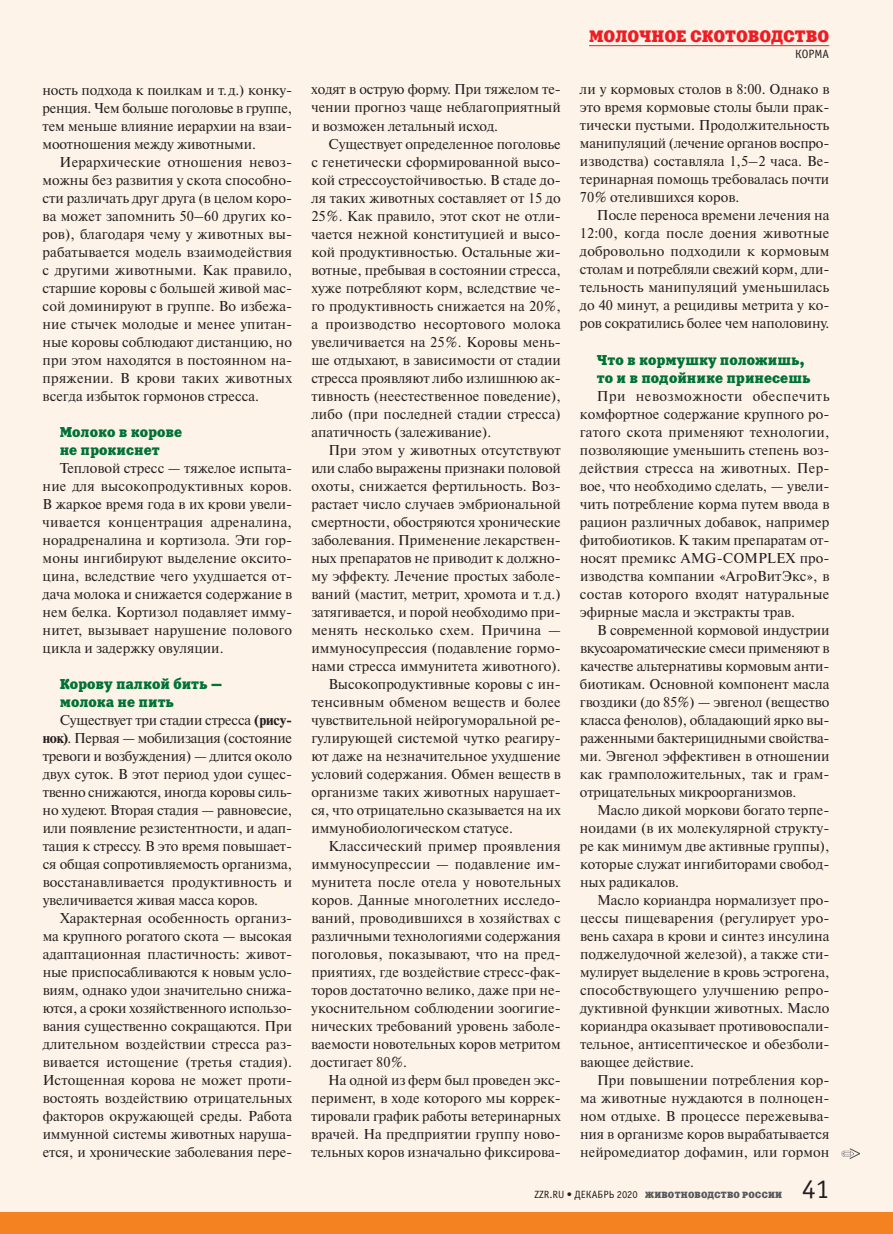
<style>
.page{position:relative;width:893px;height:1234px;background:#fff}
.page>*{position:absolute;margin:0;border:0;box-sizing:border-box;transform-origin:0 0}
.t1{font:27px "Officina Sans C";color:#231f20}
.t2{font:16.5px "Xenia C";color:#ee1d23}
.t3{font:14.25px/18px "Newton C";color:#231f20;text-align:justify}
.t4{font:14.25px/18px "Xenia C";color:#007236}
.t5{font:12px "Officina Sans C";color:#231f20}
.t6{font:9px "Xenia C";letter-spacing:.025em;color:#57585a}
.s1{font-weight:700}
.s2{font-family:"Officina Sans C";font-size:10.5px;color:#231f20}
</style>
<div class="page">
<div style="left:0;top:0;width:893px;height:1233px;background:#fef3e8"></div>
<hr style="left:589px;top:45px;width:240px;height:1px;background:#ee1d23">
<svg style="left:842px;top:1148px;width:18px;height:10px"></svg>
<div style="left:0;top:1212px;width:893px;height:21px;background:#f58220"></div>
<p class="t3" style="left:43px;top:81px;width:251px">ность подхода к поилкам и т.д.) конку&shy;ренция. Чем больше поголовье в группе, тем меньше влияние иерархии на взаи&shy;моотношения между животными.</p>
<p class="t3" style="left:43px;top:153px;width:251px;text-indent:17px">Иерархические отношения невоз&shy;можны без развития у скота способно&shy;сти различать друг друга (в целом коро&shy;ва может запомнить 50–60 других ко&shy;ров), благодаря чему у животных вы&shy;рабатывается модель взаимодействия с другими животными. Как правило, старшие коровы с большей живой мас&shy;сой доминируют в группе. Во избежа&shy;ние стычек молодые и менее упитан&shy;ные коровы соблюдают дистанцию, но при этом находятся в постоянном на&shy;пряжении. В крови таких животных всегда избыток гормонов стресса.</p>
<p class="t4" style="left:60px;top:423px;width:124px">Молоко в корове не прокиснет</p>
<p class="t3" style="left:43px;top:459px;width:251px;text-indent:17px">Тепловой стресс — тяжелое испыта&shy;ние для высокопродуктивных коров.<br>В жаркое время года в их крови увели&shy;чивается концентрация адреналина, норадреналина и кортизола. Эти гор&shy;моны ингибируют выделение оксито&shy;цина, вследствие чего ухудшается от&shy;дача молока и снижается содержание в нем белка. Кортизол подавляет имму&shy;нитет, вызывает нарушение полового цикла и задержку овуляции.</p>
<p class="t4" style="left:60px;top:674px;width:164px">Корову палкой бить — молока не пить</p>
<p class="t3" style="left:43px;top:711px;width:251px;text-indent:17px">Существует три стадии стресса <span class="s1">(рису&shy;нок)</span>. Первая — мобилизация (состояние тревоги и возбуждения) — длится около двух суток. В этот период удои сущес&shy;твенно снижаются, иногда коровы силь&shy;но худеют. Вторая стадия — равновесие, или появление резистентности, и адап&shy;тация к стрессу. В это время повышает&shy;ся общая сопротивляемость организма, восстанавливается продуктивность и увеличивается живая масса коров.</p>
<p class="t3" style="left:43px;top:909px;width:251px;text-indent:17px">Характерная особенность организ&shy;ма крупного рогатого скота — высокая адаптационная пластичность: живот&shy;ные приспосабливаются к новым усло&shy;виям, однако удои значительно снижа&shy;ются, а сроки хозяйственного использо&shy;вания существенно сокращаются. При длительном воздействии стресса раз&shy;вивается истощение (третья стадия).<br>Истощенная корова не может проти&shy;востоять воздействию отрицательных факторов окружающей среды. Работа иммунной системы животных наруша&shy;ется, и хронические заболевания пере-</p>
<p class="t3" style="left:311px;top:81px;width:251px">ходят в острую форму. При тяжелом те&shy;чении прогноз чаще неблагоприятный и возможен летальный исход.</p>
<p class="t3" style="left:311px;top:135px;width:251px;text-indent:17px">Существует определенное поголовье с генетически сформированной высо&shy;кой стрессоустойчивостью. В стаде до&shy;ля таких животных составляет от 15 до 25%. Как правило, этот скот не отли&shy;чается нежной конституцией и высо&shy;кой продуктивностью. Остальные жи&shy;вотные, пребывая в состоянии стресса, хуже потребляют корм, вследствие че&shy;го продуктивность снижается на 20%, а производство несортового молока увеличивается на 25%. Коровы мень&shy;ше отдыхают, в зависимости от стадии стресса проявляют либо излишнюю ак&shy;тивность (неестественное поведение), либо (при последней стадии стресса) апатичность (залеживание).</p>
<p class="t3" style="left:328px;top:441px;width:234px">При этом у животных отсутствуют</p>
<p class="t3" style="left:311px;top:459px;width:251px">или слабо выражены признаки половой</p>
<p class="t3" style="left:311px;top:477px;width:251px">охоты, снижается фертильность. Воз-</p>
<p class="t3" style="left:311px;top:495px;width:251px">растает число случаев эмбриональной</p>
<p class="t3" style="left:311px;top:513px;width:251px">смертности, обостряются хронические</p>
<p class="t3" style="left:311px;top:531px;width:251px">заболевания. Применение лекарствен-</p>
<p class="t3" style="left:311px;top:549px;width:251px">ных препаратов не приводит к должно-</p>
<p class="t3" style="left:311px;top:567px;width:251px">му эффекту. Лечение простых заболе-</p>
<p class="t3" style="left:311px;top:585px;width:251px">ваний (мастит, метрит, хромота и т. д.)</p>
<p class="t3" style="left:311px;top:603px;width:251px">затягивается, и порой необходимо при-</p>
<p class="t3" style="left:311px;top:621px;width:251px">менять несколько схем. Причина —</p>
<p class="t3" style="left:311px;top:639px;width:251px">иммуносупрессия (подавление гормо-</p>
<p class="t3" style="left:311px;top:657px;width:251px">нами стресса иммунитета животного).</p>
<p class="t3" style="left:328px;top:675px;width:234px">Высокопродуктивные коровы с ин-</p>
<p class="t3" style="left:311px;top:693px;width:251px">тенсивным обменом веществ и более</p>
<p class="t3" style="left:311px;top:711px;width:251px">чувствительной нейрогуморальной ре-</p>
<p class="t3" style="left:311px;top:729px;width:251px">гулирующей системой чутко реагиру-</p>
<p class="t3" style="left:311px;top:747px;width:251px">ют даже на незначительное ухудшение</p>
<p class="t3" style="left:311px;top:764px;width:251px">условий содержания. Обмен веществ в</p>
<p class="t3" style="left:311px;top:782px;width:251px">организме таких животных нарушает-</p>
<p class="t3" style="left:311px;top:800px;width:251px">ся, что отрицательно сказывается на их</p>
<p class="t3" style="left:311px;top:818px;width:203px">иммунобиологическом статусе.</p>
<p class="t3" style="left:328px;top:836px;width:234px">Классический пример проявления</p>
<p class="t3" style="left:311px;top:854px;width:251px">иммуносупрессии — подавление им-</p>
<p class="t3" style="left:311px;top:872px;width:251px">мунитета после отела у новотельных</p>
<p class="t3" style="left:311px;top:890px;width:251px">коров. Данные многолетних исследо-</p>
<p class="t3" style="left:311px;top:908px;width:251px">ваний, проводившихся в хозяйствах с</p>
<p class="t3" style="left:311px;top:926px;width:251px">различными технологиями содержания</p>
<p class="t3" style="left:311px;top:944px;width:251px">поголовья, показывают, что на пред-</p>
<p class="t3" style="left:311px;top:962px;width:251px">приятиях, где воздействие стресс-фак-</p>
<p class="t3" style="left:311px;top:980px;width:251px">торов достаточно велико, даже при не-</p>
<p class="t3" style="left:311px;top:998px;width:251px">укоснительном соблюдении зоогигие-</p>
<p class="t3" style="left:311px;top:1016px;width:251px">нических требований уровень заболе-</p>
<p class="t3" style="left:311px;top:1034px;width:251px">ваемости новотельных коров метритом</p>
<p class="t3" style="left:311px;top:1052px;width:97px">достигает 80%.</p>
<p class="t3" style="left:328px;top:1070px;width:234px">На одной из ферм был проведен экс-</p>
<p class="t3" style="left:311px;top:1088px;width:251px">перимент, в ходе которого мы коррек-</p>
<p class="t3" style="left:311px;top:1106px;width:251px">тировали график работы ветеринарных</p>
<p class="t3" style="left:311px;top:1124px;width:251px">врачей. На предприятии группу ново-</p>
<p class="t3" style="left:311px;top:1142px;width:251px">тельных коров изначально фиксирова-</p>
<p class="t2" style="left:589px;top:26px;width:242px">МОЛОЧНОЕ СКОТОВОДСТВО</p>
<p class="t5" style="left:795px;top:48px;width:36px">КОРМА</p>
<p class="t3" style="left:580px;top:80px;width:251px">ли у кормовых столов в 8:00. Однако в это время кормовые столы были прак&shy;тически пустыми. Продолжительность манипуляций (лечение органов воспро&shy;изводства) составляла 1,5–2 часа. Ве&shy;теринарная помощь требовалась почти 70% отелившихся коров.</p>
<p class="t3" style="left:580px;top:206px;width:251px;text-indent:17px">После переноса времени лечения на 12:00, когда после доения животные добровольно подходили к кормовым столам и потребляли свежий корм, дли&shy;тельность манипуляций уменьшилась до 40 минут, а рецидивы метрита у ко&shy;ров сократились более чем наполовину.</p>
<p class="t4" style="left:597px;top:350px;width:215px">Что в кормушку положишь, то и в подойнике принесешь</p>
<p class="t3" style="left:580px;top:386px;width:251px;text-indent:17px">При невозможности обеспечить комфортное содержание крупного ро&shy;гатого скота применяют технологии, позволяющие уменьшить степень воз&shy;действия стресса на животных. Пер&shy;вое, что необходимо сделать, — увели&shy;чить потребление корма путем ввода в рацион различных добавок, например фитобиотиков. К таким препаратам от&shy;носят премикс АМG-СOMPLEX про&shy;изводства компании «АгроВитЭкс», в состав которого входят натуральные эфирные масла и экстракты трав.</p>
<p class="t3" style="left:580px;top:620px;width:251px;text-indent:17px">В современной кормовой индустрии вкусоароматические смеси применяют в качестве альтернативы кормовым анти&shy;биотикам. Основной компонент масла гвоздики (до 85%) — эвгенол (вещество класса фенолов), обладающий ярко вы&shy;раженными бактерицидными свойства&shy;ми. Эвгенол эффективен в отношении как грамположительных, так и грам&shy;отрицательных микроорганизмов.</p>
<p class="t3" style="left:580px;top:800px;width:251px;text-indent:17px">Масло дикой моркови богато терпе&shy;ноидами (в их молекулярной структу&shy;ре как минимум две активные группы), которые служат ингибиторами свобод&shy;ных радикалов.</p>
<p class="t3" style="left:580px;top:890px;width:251px;text-indent:17px">Масло кориандра нормализует про&shy;цессы пищеварения (регулирует уро&shy;вень сахара в крови и синтез инсулина поджелудочной железой), а также сти&shy;мулирует выделение в кровь эстрогена, способствующего улучшению репро&shy;дуктивной функции животных. Масло кориандра оказывает противовоспали&shy;тельное, антисептическое и обезболи&shy;вающее действие.</p>
<p class="t3" style="left:580px;top:1070px;width:251px;text-indent:17px">При повышении потребления кор&shy;ма животные нуждаются в полноцен&shy;ном отдыхе. В процессе пережевыва&shy;ния в организме коров вырабатывается нейромедиатор дофамин, или гормон</p>
<p class="t6" style="left:535px;top:1188px;width:249px"><span class="s2">ZZR.RU • ДЕКАБРЬ 2020</span> ЖИВОТНОВОДСТВО РОССИИ</p>
<h1 class="t1" style="left:802px;top:1174px;width:28px">41</h1>
</div>
